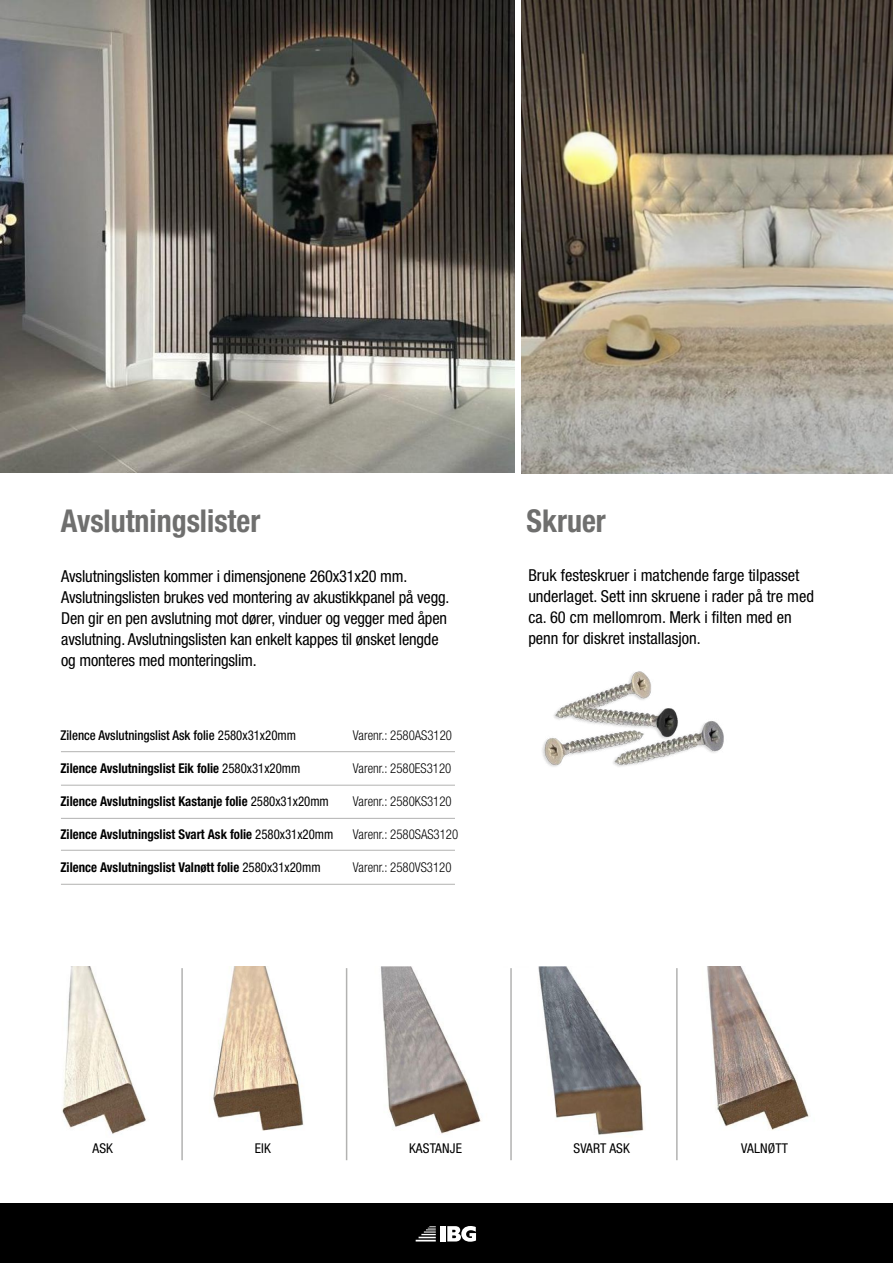
<style>
.page{position:relative;width:893px;height:1263px;background:#fff}
.page>*{position:absolute;margin:0;border:0;box-sizing:border-box;transform-origin:0 0}
.t1{font:700 condensed 31.5px "Helvetica Neue LT Pro";color:#6f6f6e;scale:.95 1}
.t2{font:condensed 16.5px/21px "Helvetica Neue LT Pro";letter-spacing:-.01em;color:#000}
.t3{font:700 condensed 13.5px "Helvetica Neue LT Pro";color:#000;scale:.95 1}
.t4{font:300 condensed 13.5px "Helvetica Neue LT Pro";color:#000;scale:.95 1}
.t5{font:500 condensed 13.5px "Helvetica Neue LT Pro";color:#000;scale:.95 1}
.t6{font:condensed 13.5px "Helvetica Neue LT Pro";letter-spacing:.01em;color:#000}
.s1{font-weight:400}
</style>
<div class="page">
<div style="left:0;top:1203px;width:893px;height:60px;background:#000"></div>
<div style="left:440px;top:1226px;width:5px;height:15px;background:#fff"></div>
<svg style="left:447px;top:1226px;width:29px;height:16px"></svg>
<svg style="left:416px;top:1226px;width:20px;height:15px"></svg>
<img style="left:0;top:0;width:514px;height:472px">
<img style="left:522px;top:0;width:371px;height:473px">
<img style="left:62px;top:966px;width:85px;height:168px">
<img style="left:213px;top:966px;width:91px;height:165px">
<img style="left:345px;top:966px;width:136px;height:171px">
<img style="left:538px;top:966px;width:106px;height:169px">
<img style="left:707px;top:966px;width:102px;height:164px">
<hr style="left:181px;top:968px;width:2px;height:192px;background:#b2b2b1">
<hr style="left:346px;top:968px;width:1px;height:192px;background:#b2b2b1">
<hr style="left:510px;top:968px;width:2px;height:192px;background:#b2b2b1">
<hr style="left:676px;top:968px;width:2px;height:192px;background:#b2b2b1">
<img style="left:542px;top:671px;width:182px;height:96px">
<hr style="left:61px;top:751px;width:394px;height:1px;background:#b2b2b1">
<hr style="left:61px;top:785px;width:394px;height:1px;background:#b2b2b1">
<hr style="left:61px;top:818px;width:394px;height:1px;background:#b2b2b1">
<hr style="left:61px;top:850px;width:394px;height:1px;background:#b2b2b1">
<hr style="left:61px;top:884px;width:394px;height:1px;background:#b2b2b1">
<h1 class="t1" style="left:61px;top:502px;width:211px">Avslutningslister</h1>
<h1 class="t1" style="left:527px;top:502px;width:85px">Skruer</h1>
<p class="t2" style="left:61px;top:565px;width:390px">Avslutningslisten kommer i dimensjonene 260x31x20 mm.<br>Avslutningslisten brukes ved montering av akustikkpanel på vegg.<br>Den gir en pen avslutning mot dører, vinduer og vegger med åpen avslutning. Avslutningslisten kan enkelt kappes til ønsket lengde og monteres med monteringslim.</p>
<p class="t2" style="left:528px;top:564px;width:287px">Bruk festeskruer i matchende farge tilpasset underlaget. Sett inn skruene i rader på tre med ca. 60 cm mellomrom. Merk i filten med en penn for diskret installasjon.</p>
<p class="t5" style="left:60px;top:727px;width:249px">Zilence Avslutningslist Ask folie <span class="s1">2580x31x20mm</span></p>
<p class="t4" style="left:353px;top:728px;width:106px">Varenr.: 2580AS3120</p>
<p class="t3" style="left:60px;top:760px;width:254px">Zilence Avslutningslist Eik folie <span class="s1">2580x31x20mm</span></p>
<p class="t4" style="left:353px;top:761px;width:105px">Varenr.: 2580ES3120</p>
<p class="t3" style="left:60px;top:793px;width:284px">Zilence Avslutningslist Kastanje folie <span class="s1">2580x31x20mm</span></p>
<p class="t4" style="left:353px;top:794px;width:106px">Varenr.: 2580KS3120</p>
<p class="t3" style="left:60px;top:826px;width:289px">Zilence Avslutningslist Svart Ask folie <span class="s1">2580x31x20mm</span></p>
<p class="t4" style="left:353px;top:827px;width:112px">Varenr.: 2580SAS3120</p>
<p class="t3" style="left:60px;top:859px;width:275px">Zilence Avslutningslist Valnøtt folie <span class="s1">2580x31x20mm</span></p>
<p class="t4" style="left:353px;top:860px;width:105px">Varenr.: 2580VS3120</p>
<p class="t6" style="left:92px;top:1140px;width:22px">ASK</p>
<p class="t6" style="left:255px;top:1140px;width:18px">EIK</p>
<p class="t6" style="left:409px;top:1140px;width:54px">KASTANJE</p>
<p class="t6" style="left:573px;top:1140px;width:58px">SVART ASK</p>
<p class="t6" style="left:741px;top:1140px;width:48px">VALNØTT</p>
</div>
